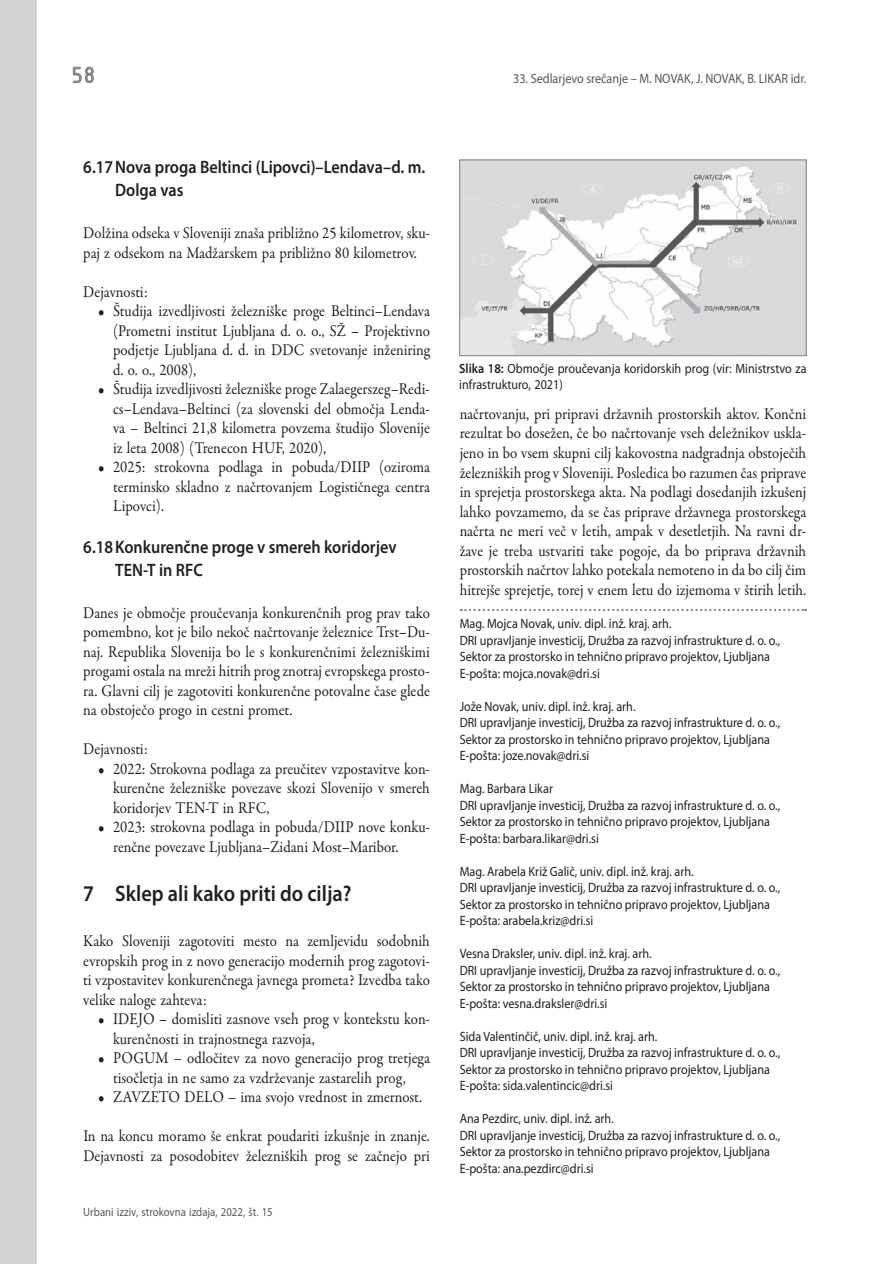
<style>
.page{position:relative;width:893px;height:1264px;background:#fff}
.page>*{position:absolute;margin:0;border:0;box-sizing:border-box;transform-origin:0 0}
.t1{font:24px "ISOCTEUR";color:#808285}
.t2{font:600 22.5px "Myriad Pro";color:#231f20;scale:.9 1}
.t3{font:600 18px/22.5px "Myriad Pro";color:#231f20;scale:.9 1}
.t4{font:16.5px/19.5px "Garamond Premr Pro";color:#231f20;text-align:justify;scale:.9 1}
.t5{font:13.5px/16.5px "Myriad Pro";color:#231f20;scale:.9 1}
.t6{font:13.5px "Myriad Pro";color:#57585a;scale:.9 1}
.t7{font:12px "Myriad Pro";color:#57585a;scale:.9 1}
.s1{font-weight:600}
</style>
<div class="page">
<svg style="left:73px;top:66px;width:21px;height:17px"></svg>
<img style="left:461px;top:161px;width:344px;height:193px">
<div style="left:459px;top:159px;width:348px;height:197px;border:1px solid #808285"></div>
<svg style="left:461px;top:608px;width:345px;height:3px"></svg>
<div style="left:0;top:0;width:37px;height:1263px;background:#d1d2d4"></div>
<h1 class="t1" style="left:69px;top:59px;width:31px">58</h1>
<p class="t6" style="left:513px;top:71px;width:327px">33. Sedlarjevo srečanje – M. NOVAK, J. NOVAK, B. LIKAR idr.</p>
<p class="t3" style="left:115px;top:156px;width:346px;text-indent:-32px">6.17 Nova proga Beltinci (Lipovci)–Lendava–d. m.<br>Dolga vas</p>
<p class="t4" style="left:83px;top:223px;width:387px">Dolžina odseka v Sloveniji znaša približno 25 kilometrov, sku&shy;paj z odsekom na Madžarskem pa približno 80 kilometrov.</p>
<p class="t4" style="left:83px;top:282px;width:73px">Dejavnosti:</p>
<p class="t4" style="left:113px;top:301px;width:354px;text-indent:-15px">• Študija izvedljivosti železniške proge Beltinci–Lendava (Prometni institut Ljubljana d. o. o., SŽ – Projektivno podjetje Ljubljana d. d. in DDC svetovanje inženiring d. o. o., 2008),</p>
<p class="t4" style="left:113px;top:379px;width:353px;text-indent:-15px">• Študija izvedljivosti železniške proge Zalaegerszeg–Redi&shy;cs–Lendava–Beltinci (za slovenski del območja Lenda&shy;va – Beltinci 21,8 kilometra povzema študijo Slovenije iz leta 2008) (Trenecon HUF, 2020),</p>
<p class="t4" style="left:113px;top:457px;width:353px;text-indent:-15px">• 2025: strokovna podlaga in pobuda/DIIP (oziroma terminsko skladno z načrtovanjem Logističnega centra Lipovci).</p>
<p class="t3" style="left:115px;top:535px;width:314px;text-indent:-32px">6.18 Konkurenčne proge v smereh koridorjev<br>TEN-T in RFC</p>
<p class="t4" style="left:83px;top:603px;width:387px">Danes je območje proučevanja konkurenčnih prog prav tako pomembno, kot je bilo nekoč načrtovanje železnice Trst–Du&shy;naj. Republika Slovenija bo le s konkurenčnimi železniškimi progami ostala na mreži hitrih prog znotraj evropskega prosto&shy;ra. Glavni cilj je zagotoviti konkurenčne potovalne čase glede na obstoječo progo in cestni promet.</p>
<p class="t4" style="left:83px;top:739px;width:73px">Dejavnosti:</p>
<p class="t4" style="left:113px;top:759px;width:353px;text-indent:-15px">• 2022: Strokovna podlaga za preučitev vzpostavitve kon&shy;kurenčne železniške povezave skozi Slovenijo v smereh koridorjev TEN-T in RFC,</p>
<p class="t4" style="left:113px;top:817px;width:353px;text-indent:-15px">• 2023: strokovna podlaga in pobuda/DIIP nove konku&shy;renčne povezave Ljubljana–Zidani Most–Maribor.</p>
<h2 class="t2" style="left:83px;top:879px;width:299px">7 Sklep ali kako priti do cilja?</h2>
<p class="t4" style="left:83px;top:931px;width:387px">Kako Sloveniji zagotoviti mesto na zemljevidu sodobnih evropskih prog in z novo generacijo modernih prog zagotovi&shy;ti vzpostavitev konkurenčnega javnega prometa? Izvedba tako velike naloge zahteva:</p>
<p class="t4" style="left:113px;top:1009px;width:353px;text-indent:-15px">• IDEJO – domisliti zasnove vseh prog v kontekstu kon&shy;kurenčnosti in trajnostnega razvoja,</p>
<p class="t4" style="left:98px;top:1048px;width:370px;text-align:center">• POGUM – odločitev za novo generacijo prog tretjega tisočletja in ne samo za vzdrževanje zastarelih prog,</p>
<p class="t4" style="left:98px;top:1087px;width:361px">• ZAVZETO DELO – ima svojo vrednost in zmernost.</p>
<p class="t4" style="left:83px;top:1126px;width:387px">In na koncu moramo še enkrat poudariti izkušnje in znanje.<br>Dejavnosti za posodobitev železniških prog se začnejo pri</p>
<p class="t7" style="left:83px;top:1204px;width:212px">Urbani izziv, strokovna izdaja, 2022, št. 15</p>
<p class="t5" style="left:459px;top:360px;width:387px"><span class="s1">Slika 18:</span> Območje proučevanja koridorskih prog (vir: Ministrstvo za infrastrukturo, 2021)</p>
<p class="t4" style="left:460px;top:404px;width:387px">načrtovanju, pri pripravi državnih prostorskih aktov. Končni rezultat bo dosežen, če bo načrtovanje vseh deležnikov uskla&shy;jeno in bo vsem skupni cilj kakovostna nadgradnja obstoječih železniških prog v Sloveniji. Posledica bo razumen čas priprave in sprejetja prostorskega akta. Na podlagi dosedanjih izkušenj lahko povzamemo, da se čas priprave državnega prostorskega načrta ne meri več v letih, ampak v desetletjih. Na ravni dr&shy;žave je treba ustvariti take pogoje, da bo priprava državnih prostorskih načrtov lahko potekala nemoteno in da bo cilj čim hitrejše sprejetje, torej v enem letu do izjemoma v štirih letih.</p>
<p class="t5" style="left:460px;top:615px;width:358px">Mag. Mojca Novak, univ. dipl. inž. kraj. arh.<br>DRI upravljanje investicij, Družba za razvoj infrastrukture d. o. o., Sektor za prostorsko in tehnično pripravo projektov, Ljubljana E-pošta: mojca.novak@dri.si</p>
<p class="t5" style="left:460px;top:698px;width:358px">Jože Novak, univ. dipl. inž. kraj. arh.<br>DRI upravljanje investicij, Družba za razvoj infrastrukture d. o. o., Sektor za prostorsko in tehnično pripravo projektov, Ljubljana E-pošta: joze.novak@dri.si</p>
<p class="t5" style="left:460px;top:780px;width:358px">Mag. Barbara Likar<br>DRI upravljanje investicij, Družba za razvoj infrastrukture d. o. o., Sektor za prostorsko in tehnično pripravo projektov, Ljubljana E-pošta: barbara.likar@dri.si</p>
<p class="t5" style="left:460px;top:863px;width:358px">Mag. Arabela Križ Galič, univ. dipl. inž. kraj. arh.<br>DRI upravljanje investicij, Družba za razvoj infrastrukture d. o. o., Sektor za prostorsko in tehnično pripravo projektov, Ljubljana E-pošta: arabela.kriz@dri.si</p>
<p class="t5" style="left:460px;top:945px;width:358px">Vesna Draksler, univ. dipl. inž. kraj. arh.<br>DRI upravljanje investicij, Družba za razvoj infrastrukture d. o. o., Sektor za prostorsko in tehnično pripravo projektov, Ljubljana E-pošta: vesna.draksler@dri.si</p>
<p class="t5" style="left:460px;top:1028px;width:358px">Sida Valentinčič, univ. dipl. inž. kraj. arh.<br>DRI upravljanje investicij, Družba za razvoj infrastrukture d. o. o., Sektor za prostorsko in tehnično pripravo projektov, Ljubljana E-pošta: sida.valentincic@dri.si</p>
<p class="t5" style="left:460px;top:1110px;width:358px">Ana Pezdirc, univ. dipl. inž. arh.<br>DRI upravljanje investicij, Družba za razvoj infrastrukture d. o. o., Sektor za prostorsko in tehnično pripravo projektov, Ljubljana E-pošta: ana.pezdirc@dri.si</p>
</div>
